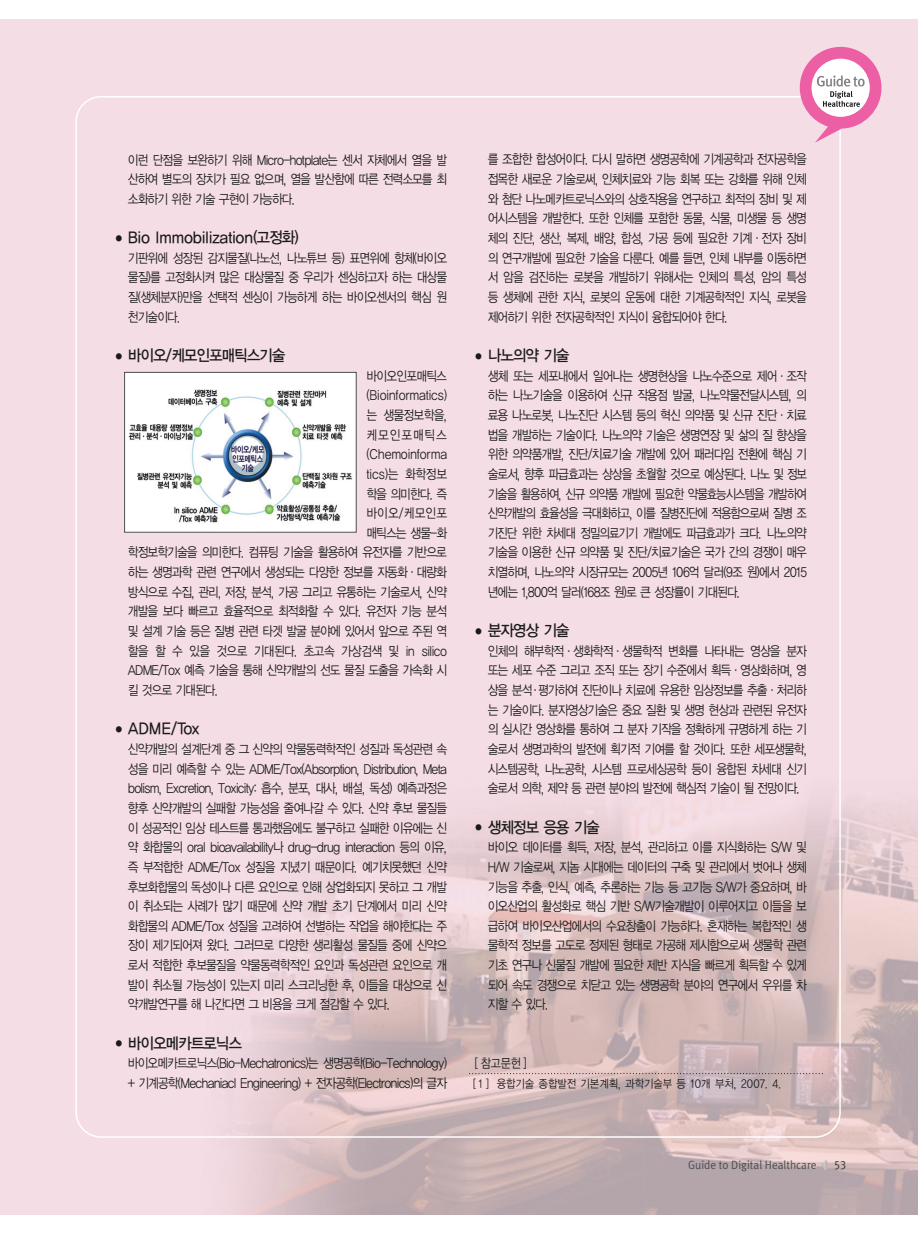
<style>
.page{position:relative;width:918px;height:1236px;background:#fff}
.page>*{position:absolute;margin:0;border:0;box-sizing:border-box;transform-origin:0 0}
.t1{font:15.75px "YGO13";letter-spacing:-.135em;color:#1a1a1a;scale:.92 1}
.t2{font:15.75px "YGO13";letter-spacing:-.08em;color:#1a1a1a;scale:.92 1}
.t3{font:13.2px/19.6px "YGO12";letter-spacing:-.145em;color:#1a1a1a;text-align:justify;scale:.87 1}
.t4{font:13.2px/19.6px "YGO12";letter-spacing:-.125em;color:#1a1a1a;scale:.87 1}
.t5{font:13.2px "YGO12";letter-spacing:-.12em;color:#1a1a1a;scale:.87 1}
.t6{font:13.2px "YGO12";letter-spacing:-.075em;color:#1a1a1a;scale:.87 1}
.t7{font:13.2px "YGO12";letter-spacing:-.08em;color:#1a1a1a;scale:.87 1}
.t8{font:13.2px "YGO12";letter-spacing:.015em;color:#1a1a1a;scale:.87 1}
.t9{font:12.75px "YGO12";color:#1a1a1a;scale:.85 1}
.t10{font:12px "Meta Plus Normal";color:#4d4d4d;scale:.95 1}
.t11{font:12px "Meta Plus Normal Caps";color:#333;scale:.95 1}
.t12{font:11.25px "YGO12";letter-spacing:-.07em;color:#1a1a1a;scale:.9 1}
.s1{font-family:"YGO12";font-size:9px}
</style>
<div class="page">
<img style="left:0;top:20px;width:917px;height:1194px">
<svg style="left:800px;top:47px;width:82px;height:96px"></svg>
<svg style="left:470px;top:1073px;width:354px;height:1px"></svg>
<img style="left:126px;top:374px;width:228px;height:156px">
<div style="left:124px;top:372px;width:232px;height:160px;border:1px solid #4d4d4d"></div>
<svg style="left:824px;top:1161px;width:3px;height:9px"></svg>
<p class="t3" style="left:128px;top:151px;width:369px">이런 단점을 보완하기 위해 Micro-hotplate는 센서 자체에서 열을 발 산하여 별도의 장치가 필요 없으며, 열을 발산함에 따른 전력소모를 최 소화하기 위한 기술 구현이 가능하다.</p>
<p class="t2" style="left:115px;top:230px;width:202px"><span class="s1">●</span> Bio Immobilization(고정화)</p>
<p class="t3" style="left:128px;top:249px;width:369px">기판위에 성장된 감지물질(나노선, 나노튜브 등) 표면위에 항체(바이오 물질)를 고정화시켜 많은 대상물질 중 우리가 센싱하고자 하는 대상물 질(생체분자)만을 선택적 센싱이 가능하게 하는 바이오센서의 핵심 원 천기술이다.</p>
<p class="t1" style="left:115px;top:348px;width:188px"><span class="s1">●</span> 바이오/케모인포매틱스기술</p>
<p class="t3" style="left:366px;top:367px;width:95px">바이오인포매틱스</p>
<p class="t6" style="left:366px;top:389px;width:95px">(Bioinformatics)</p>
<p class="t3" style="left:366px;top:406px;width:95px">는 생물정보학을,</p>
<p class="t8" style="left:366px;top:429px;width:95px">케모인포매틱스</p>
<p class="t6" style="left:366px;top:448px;width:95px">(Chemoinforma</p>
<p class="t7" style="left:366px;top:468px;width:95px">tics)는 화학정보</p>
<p class="t3" style="left:366px;top:485px;width:95px">학을 의미한다. 즉</p>
<p class="t3" style="left:366px;top:504px;width:95px">바이오/케모인포</p>
<p class="t3" style="left:366px;top:524px;width:95px">매틱스는 생물-화</p>
<p class="t3" style="left:128px;top:543px;width:369px">학정보학기술을 의미한다. 컴퓨팅 기술을 활용하여 유전자를 기반으로</p>
<p class="t3" style="left:128px;top:563px;width:369px">하는 생명과학 관련 연구에서 생성되는 다양한 정보를 자동화·대량화</p>
<p class="t3" style="left:128px;top:583px;width:369px">방식으로 수집, 관리, 저장, 분석, 가공 그리고 유통하는 기술로서, 신약</p>
<p class="t3" style="left:128px;top:602px;width:369px">개발을 보다 빠르고 효율적으로 최적화할 수 있다. 유전자 기능 분석</p>
<p class="t3" style="left:128px;top:622px;width:369px">및 설계 기술 등은 질병 관련 타겟 발굴 분야에 있어서 앞으로 주된 역</p>
<p class="t5" style="left:128px;top:645px;width:369px">할을 할 수 있을 것으로 기대된다. 초고속 가상검색 및 in silico</p>
<p class="t3" style="left:128px;top:661px;width:369px">ADME/Tox 예측 기술을 통해 신약개발의 선도 물질 도출을 가속화 시</p>
<p class="t3" style="left:128px;top:681px;width:106px">킬 것으로 기대된다.</p>
<p class="t1" style="left:115px;top:722px;width:94px"><span class="s1">●</span> ADME/Tox</p>
<p class="t3" style="left:128px;top:740px;width:369px">신약개발의 설계단계 중 그 신약의 약물동력학적인 성질과 독성관련 속 성을 미리 예측할 수 있는 ADME/Tox(Absorption, Distribution, Meta bolism, Excretion, Toxicity: 흡수, 분포, 대사, 배설, 독성) 예측과정은 향후 신약개발의 실패할 가능성을 줄여나갈 수 있다. 신약 후보 물질들 이 성공적인 임상 테스트를 통과했음에도 불구하고 실패한 이유에는 신 약 화합물의 oral bioavailability나 drug-drug interaction 등의 이유, 즉 부적합한 ADME/Tox 성질을 지녔기 때문이다. 예기치못했던 신약 후보화합물의 독성이나 다른 요인으로 인해 상업화되지 못하고 그 개발 이 취소되는 사례가 많기 때문에 신약 개발 초기 단계에서 미리 신약 화합물의 ADME/Tox 성질을 고려하여 선별하는 작업을 해야한다는 주 장이 제기되어져 왔다. 그러므로 다양한 생리활성 물질들 중에 신약으 로서 적합한 후보물질을 약물동력학적인 요인과 독성관련 요인으로 개 발이 취소될 가능성이 있는지 미리 스크리닝한 후, 이들을 대상으로 신 약개발연구를 해 나간다면 그 비용을 크게 절감할 수 있다.</p>
<p class="t1" style="left:115px;top:1036px;width:140px"><span class="s1">●</span> 바이오메카트로닉스</p>
<p class="t4" style="left:128px;top:1054px;width:369px">바이오메카트로닉스(Bio-Mechatronics)는 생명공학(Bio-Technology) + 기계공학(Mechaniacl Engineering) + 전자공학(Electronics)의 글자</p>
<p class="t3" style="left:487px;top:150px;width:369px">를 조합한 합성어이다. 다시 말하면 생명공학에 기계공학과 전자공학을 접목한 새로운 기술로써, 인체치료와 기능 회복 또는 강화를 위해 인체 와 첨단 나노메카트로닉스와의 상호작용을 연구하고 최적의 장비 및 제 어시스템을 개발한다. 또한 인체를 포함한 동물, 식물, 미생물 등 생명 체의 진단, 생산, 복제, 배양, 합성, 가공 등에 필요한 기계·전자 장비 의 연구개발에 필요한 기술을 다룬다. 예를 들면, 인체 내부를 이동하면 서 암을 검진하는 로봇을 개발하기 위해서는 인체의 특성, 암의 특성 등 생체에 관한 지식, 로봇의 운동에 대한 기계공학적인 지식, 로봇을 제어하기 위한 전자공학적인 지식이 융합되어야 한다.</p>
<p class="t1" style="left:475px;top:348px;width:105px"><span class="s1">●</span> 나노의약 기술</p>
<p class="t3" style="left:487px;top:367px;width:369px">생체 또는 세포내에서 일어나는 생명현상을 나노수준으로 제어·조작 하는 나노기술을 이용하여 신규 작용점 발굴, 나노약물전달시스템, 의 료용 나노로봇, 나노진단 시스템 등의 혁신 의약품 및 신규 진단·치료 법을 개발하는 기술이다. 나노의약 기술은 생명연장 및 삶의 질 향상을 위한 의약품개발, 진단/치료기술 개발에 있어 패러다임 전환에 핵심 기 술로서, 향후 파급효과는 상상을 초월할 것으로 예상된다. 나노 및 정보 기술을 활용하여, 신규 의약품 개발에 필요한 약물효능시스템을 개발하여 신약개발의 효율성을 극대화하고, 이를 질병진단에 적용함으로써 질병 조 기진단 위한 차세대 정밀의료기기 개발에도 파급효과가 크다. 나노의약 기술을 이용한 신규 의약품 및 진단/치료기술은 국가 간의 경쟁이 매우 치열하며, 나노의약 시장규모는 2005년 106억 달러(9조 원)에서 2015 년에는 1,800억 달러(168조 원)로 큰 성장률이 기대된다.</p>
<p class="t1" style="left:475px;top:623px;width:105px"><span class="s1">●</span> 분자영상 기술</p>
<p class="t3" style="left:487px;top:642px;width:369px">인체의 해부학적·생화학적·생물학적 변화를 나타내는 영상을 분자 또는 세포 수준 그리고 조직 또는 장기 수준에서 획득·영상화하며, 영 상을 분석·평가하여 진단이나 치료에 유용한 임상정보를 추출·처리하 는 기술이다. 분자영상기술은 중요 질환 및 생명 현상과 관련된 유전자 의 실시간 영상화를 통하여 그 분자 기작을 정확하게 규명하게 하는 기 술로서 생명과학의 발전에 획기적 기여를 할 것이다. 또한 세포생물학, 시스템공학, 나노공학, 시스템 프로세싱공학 등이 융합된 차세대 신기 술로서 의학, 제약 등 관련 분야의 발전에 핵심적 기술이 될 전망이다.</p>
<p class="t1" style="left:475px;top:820px;width:138px"><span class="s1">●</span> 생체정보 응용 기술</p>
<p class="t3" style="left:487px;top:838px;width:369px">바이오 데이터를 획득, 저장, 분석, 관리하고 이를 지식화하는 S/W 및 H/W 기술로써, 지놈 시대에는 데이터의 구축 및 관리에서 벗어나 생체 기능을 추출, 인식, 예측, 추론하는 기능 등 고기능 S/W가 중요하며, 바 이오산업의 활성화로 핵심 기반 S/W기술개발이 이루어지고 이들을 보 급하여 바이오산업에서의 수요창출이 가능하다. 혼재하는 복합적인 생 물학적 정보를 고도로 정제된 형태로 가공해 제시함으로써 생물학 관련 기초 연구나 신물질 개발에 필요한 제반 지식을 빠르게 획득할 수 있게 되어 속도 경쟁으로 치닫고 있는 생명공학 분야의 연구에서 우위를 차 지할 수 있다.</p>
<p class="t9" style="left:475px;top:1058px;width:63px">[ 참고문헌 ]</p>
<p class="t12" style="left:473px;top:1079px;width:344px">[ 1 ] 융합기술 종합발전 기본계획, 과학기술부 등 10개 부처, 2007. 4.</p>
<p class="t10" style="left:688px;top:1161px;width:137px">Guide to Digital Healthcare</p>
<p class="t11" style="left:834px;top:1158px;width:14px">53</p>
</div>
